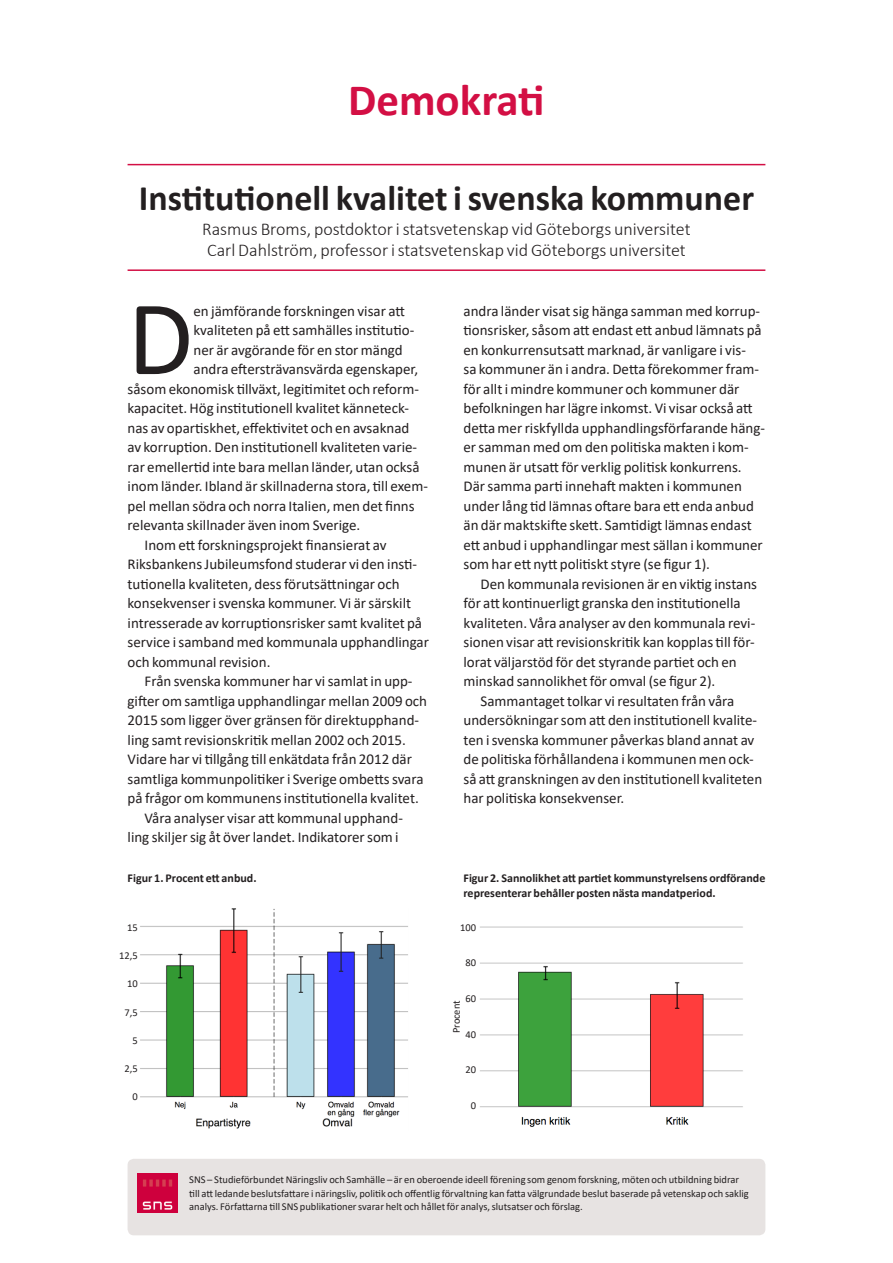
<style>
.page{position:relative;width:893px;height:1263px;background:#fff}
.page>*{position:absolute;margin:0;border:0;box-sizing:border-box;transform-origin:0 0}
.Text{font:107.1px "Calibri";color:#231f20}
.snskunskap{font:700 45px "Calibri";color:#d30f44}
.RUBRIK{font:700 36px "Calibri";color:#231f20}
.RUBRIK-2{font:300 18px/21px "Calibri";color:#231f20}
.Text__INDRAG{font:15px/19.5px "Calibri";color:#231f20}
.Text-2{font:15px "Calibri";color:#231f20}
.Text-3{font:700 12px/15px "Calibri";color:#231f20}
.Källor__fotnot{font:10.5px/13.5px "Calibri";color:#231f20}
.Text-4{font:10.5px "Calibri";color:#231f20}
</style>
<div class="page">
<div style="left:128px;top:1159px;width:637px;height:76px;background:#e7e3e2;border-radius:6px"></div>
<img style="left:138px;top:1173px;width:39px;height:40px">
<hr style="left:128px;top:164px;width:637px;height:1px;background:#d30f44">
<hr style="left:128px;top:269px;width:637px;height:2px;background:#d30f44">
<img style="left:140px;top:909px;width:268px;height:220px">
<img style="left:480px;top:926px;width:263px;height:201px">
<p class="snskunskap" style="left:348px;top:68px;width:198px">Demokrati</p>
<p class="RUBRIK" style="left:139px;top:172px;width:617px">Institutionell kvalitet i svenska kommuner</p>
<p class="RUBRIK-2" style="left:202px;top:218px;width:490px">Rasmus Broms, postdoktor i statsvetenskap vid Göteborgs universitet<br>Carl Dahlström, professor i statsvetenskap vid Göteborgs universitet</p>
<p class="Text" style="left:128px;top:264px;width:67px">D</p>
<p class="Text-2" style="left:193px;top:300px;width:213px">en jämförande forskningen visar att</p>
<p class="Text-2" style="left:193px;top:320px;width:222px">kvaliteten på ett samhälles institutio-</p>
<p class="Text-2" style="left:193px;top:339px;width:211px">ner är avgörande för en stor mängd</p>
<p class="Text-2" style="left:193px;top:359px;width:226px">andra eftersträvansvärda egenskaper,</p>
<p class="Text-2" style="left:128px;top:378px;width:293px">såsom ekonomisk tillväxt, legitimitet och reform-</p>
<p class="Text-2" style="left:128px;top:398px;width:283px">kapacitet. Hög institutionell kvalitet känneteck-</p>
<p class="Text-2" style="left:128px;top:417px;width:283px">nas av opartiskhet, effektivitet och en avsaknad</p>
<p class="Text-2" style="left:128px;top:437px;width:291px">av korruption. Den institutionell kvaliteten varie-</p>
<p class="Text-2" style="left:128px;top:456px;width:294px">rar emellertid inte bara mellan länder, utan också</p>
<p class="Text-2" style="left:128px;top:476px;width:302px">inom länder. Ibland är skillnaderna stora, till exem-</p>
<p class="Text-2" style="left:128px;top:495px;width:289px">pel mellan södra och norra Italien, men det finns</p>
<p class="Text-2" style="left:128px;top:515px;width:234px">relevanta skillnader även inom Sverige.</p>
<p class="Text__INDRAG" style="left:128px;top:534px;width:303px;text-indent:17px">Inom ett forskningsprojekt finansierat av Riksbankens Jubileumsfond studerar vi den insti&shy;tutionella kvaliteten, dess förutsättningar och konsekvenser i svenska kommuner. Vi är särskilt intresserade av korruptionsrisker samt kvalitet på service i samband med kommunala upphandlingar och kommunal revision.</p>
<p class="Text__INDRAG" style="left:128px;top:671px;width:301px;text-indent:17px">Från svenska kommuner har vi samlat in upp&shy;gifter om samtliga upphandlingar mellan 2009 och 2015 som ligger över gränsen för direktupphand&shy;ling samt revisionskritik mellan 2002 och 2015.<br>Vidare har vi tillgång till enkätdata från 2012 där samtliga kommunpolitiker i Sverige ombetts svara på frågor om kommunens institutionella kvalitet.</p>
<p class="Text__INDRAG" style="left:128px;top:807px;width:277px;text-align:right">Våra analyser visar att kommunal upphand&shy;ling skiljer sig åt över landet. Indikatorer som i</p>
<p class="Text__INDRAG" style="left:463px;top:300px;width:303px">andra länder visat sig hänga samman med korrup&shy;tionsrisker, såsom att endast ett anbud lämnats på en konkurrensutsatt marknad, är vanligare i vis-<br>sa kommuner än i andra. Detta förekommer fram&shy;för allt i mindre kommuner och kommuner där befolkningen har lägre inkomst. Vi visar också att detta mer riskfyllda upphandlingsförfarande häng&shy;er samman med om den politiska makten i kom&shy;munen är utsatt för verklig politisk konkurrens.<br>Där samma parti innehaft makten i kommunen under lång tid lämnas oftare bara ett enda anbud än där maktskifte skett. Samtidigt lämnas endast ett anbud i upphandlingar mest sällan i kommuner som har ett nytt politiskt styre (se figur 1).</p>
<p class="Text__INDRAG" style="left:463px;top:573px;width:295px;text-indent:17px">Den kommunala revisionen är en viktig instans för att kontinuerligt granska den institutionella kvaliteten. Våra analyser av den kommunala revi&shy;sionen visar att revisionskritik kan kopplas till för&shy;lorat väljarstöd för det styrande partiet och en minskad sannolikhet för omval (se figur 2).</p>
<p class="Text__INDRAG" style="left:463px;top:690px;width:300px;text-indent:17px">Sammantaget tolkar vi resultaten från våra undersökningar som att den institutionell kvalite&shy;ten i svenska kommuner påverkas bland annat av de politiska förhållandena i kommunen men ock&shy;så att granskningen av den institutionell kvaliteten har politiska konsekvenser.</p>
<p class="Text-3" style="left:128px;top:870px;width:130px">Figur 1. Procent ett anbud.</p>
<p class="Text-3" style="left:463px;top:870px;width:303px">Figur 2. Sannolikhet att partiet kommunstyrelsens ordförande representerar behåller posten nästa mandatperiod.</p>
<p class="Text-4" style="left:127px;top:920px;width:12px">15</p>
<p class="Text-4" style="left:119px;top:948px;width:20px">12,5</p>
<p class="Text-4" style="left:127px;top:976px;width:12px">10</p>
<p class="Text-4" style="left:124px;top:1005px;width:15px">7,5</p>
<p class="Text-4" style="left:132px;top:1033px;width:7px">5</p>
<p class="Text-4" style="left:124px;top:1061px;width:15px">2,5</p>
<p class="Text-4" style="left:132px;top:1089px;width:7px">0</p>
<p class="Text-4" style="left:460px;top:920px;width:17px">100</p>
<p class="Text-4" style="left:466px;top:955px;width:12px">80</p>
<p class="Text-4" style="left:466px;top:991px;width:12px">60</p>
<p class="Text-4" style="left:466px;top:1027px;width:12px">40</p>
<p class="Text-4" style="left:466px;top:1062px;width:12px">20</p>
<p class="Text-4" style="left:471px;top:1098px;width:7px">0</p>
<p class="Text-4" style="left:449px;top:1033px;width:35px;rotate:-90deg">Procent</p>
<p class="Källor__fotnot" style="left:189px;top:1173px;width:561px">SNS – Studieförbundet Näringsliv och Samhälle – är en oberoende ideell förening som genom forskning, möten och utbildning bidrar till att ledande beslutsfattare i näringsliv, politik och offentlig förvaltning kan fatta välgrundade beslut baserade på vetenskap och saklig analys. Författarna till SNS publikationer svarar helt och hållet för analys, slutsatser och förslag.</p>
</div>
